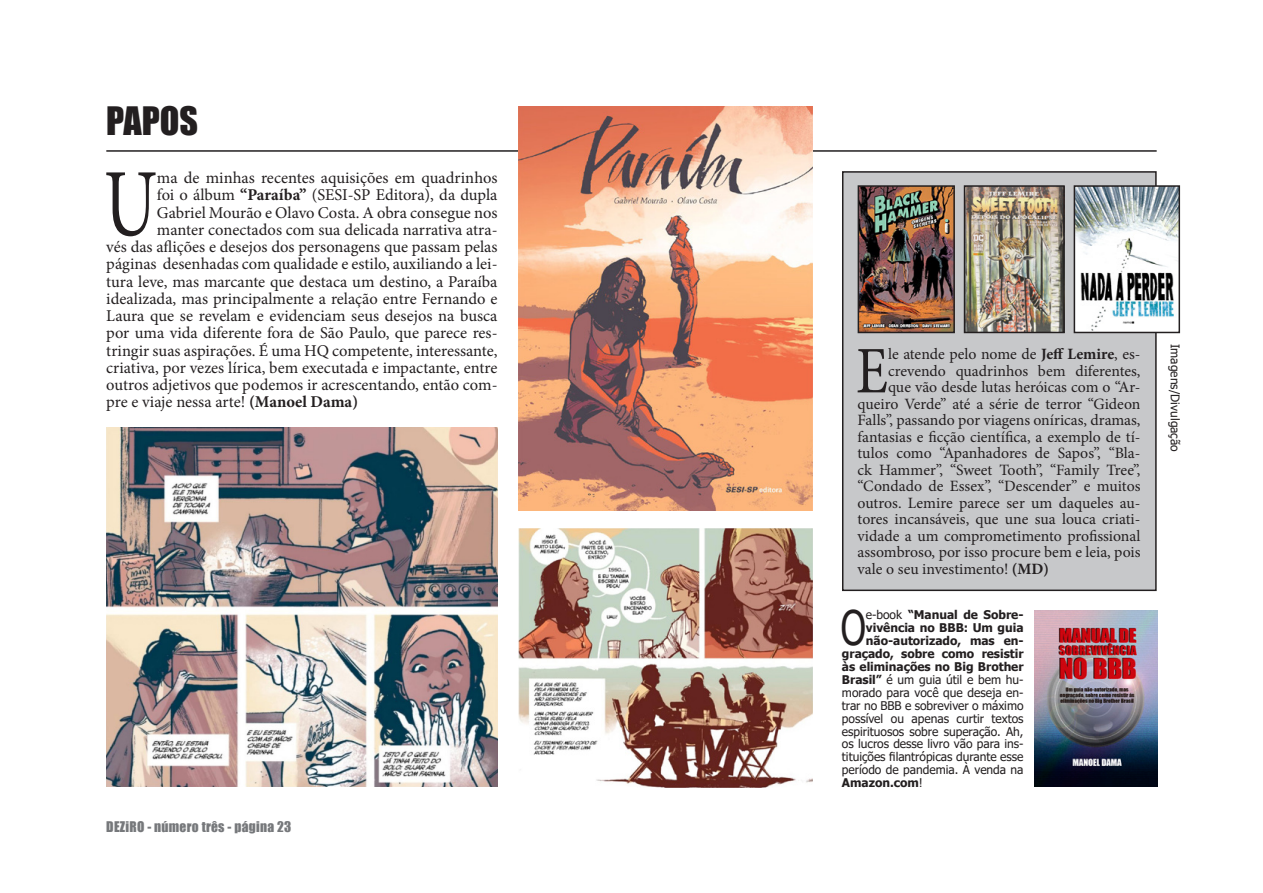
<style>
.page{position:relative;width:1263px;height:893px;background:#fff}
.page>*{position:absolute;margin:0;border:0;box-sizing:border-box;transform-origin:0 0}
.t1{font:96.15px "Minion Pro";color:#231f20;scale:.75 1}
.t2{font:66.45px "Minion Pro";color:#231f20;scale:.85 1}
.t3{font:47.55px "Tahoma";color:#231f20;scale:.75 1}
.t4{font:36px "Impact";color:#231f20}
.t5{font:16.5px "Minion Pro";color:#231f20}
.t6{font:15.75px "Minion Pro";color:#231f20}
.t7{font:13.5px "Impact";letter-spacing:.02em;color:#76787b}
.texto_base{font:12px "Tahoma";letter-spacing:-.005em;color:#231f20}
.t8{font:700 12px "Tahoma";letter-spacing:-.005em;color:#231f20}
.s1{font-weight:700}
.s2{font-weight:400}
</style>
<div class="page">
<div style="left:843px;top:172px;width:313px;height:418px;background:#c7c8ca"></div>
<div style="left:842px;top:171px;width:315px;height:420px;border:2px solid #231f20"></div>
<hr style="left:106px;top:150px;width:1051px;height:2px;background:#231f20">
<img style="left:519px;top:106px;width:293px;height:404px">
<img style="left:519px;top:529px;width:293px;height:259px">
<img style="left:106px;top:427px;width:391px;height:360px">
<img style="left:861px;top:188px;width:91px;height:142px">
<div style="left:858px;top:185px;width:97px;height:148px;border:2px solid #231f20"></div>
<img style="left:1077px;top:188px;width:100px;height:142px">
<div style="left:1074px;top:185px;width:106px;height:148px;border:2px solid #231f20"></div>
<img style="left:967px;top:188px;width:95px;height:142px">
<div style="left:964px;top:185px;width:101px;height:148px;border:2px solid #231f20"></div>
<img style="left:1034px;top:610px;width:123px;height:177px">
<p class="t4" style="left:106px;top:93px;width:93px">PAPOS</p>
<p class="t1" style="left:104px;top:140px;width:72px">U</p>
<p class="t5" style="left:157px;top:167px;width:342px">ma de minhas recentes aquisições em quadrinhos</p>
<p class="t5" style="left:157px;top:184px;width:342px">foi o álbum <span class="s1">“Paraíba”</span> (SESI-SP Editora), da dupla</p>
<p class="t5" style="left:157px;top:201px;width:342px">Gabriel Mourão e Olavo Costa. A obra consegue nos</p>
<p class="t5" style="left:157px;top:219px;width:342px">manter conectados com sua delicada narrativa atra-</p>
<p class="t5" style="left:106px;top:236px;width:393px">vés das aflições e desejos dos personagens que passam pelas</p>
<p class="t5" style="left:106px;top:253px;width:393px">páginas desenhadas com qualidade e estilo, auxiliando a lei-</p>
<p class="t5" style="left:106px;top:270px;width:393px">tura leve, mas marcante que destaca um destino, a Paraíba</p>
<p class="t5" style="left:106px;top:288px;width:393px">idealizada, mas principalmente a relação entre Fernando e</p>
<p class="t5" style="left:106px;top:305px;width:393px">Laura que se revelam e evidenciam seus desejos na busca</p>
<p class="t5" style="left:106px;top:322px;width:393px">por uma vida diferente fora de São Paulo, que parece res-</p>
<p class="t5" style="left:106px;top:339px;width:393px">tringir suas aspirações. É uma HQ competente, interessante,</p>
<p class="t5" style="left:106px;top:357px;width:393px">criativa, por vezes lírica, bem executada e impactante, entre</p>
<p class="t5" style="left:106px;top:374px;width:393px">outros adjetivos que podemos ir acrescentando, então com-</p>
<p class="t5" style="left:106px;top:391px;width:253px">pre e viaje nessa arte! <span class="s1">(Manoel Dama)</span></p>
<p class="t7" style="left:106px;top:817px;width:187px">DEZiRO - número três - página 23</p>
<p class="t2" style="left:856px;top:327px;width:39px">E</p>
<p class="t6" style="left:888px;top:344px;width:254px">le atende pelo nome de <span class="s1">Jeff Lemire</span>, es-</p>
<p class="t6" style="left:888px;top:360px;width:254px">crevendo quadrinhos bem diferentes,</p>
<p class="t6" style="left:888px;top:377px;width:254px">que vão desde lutas heróicas com o “Ar-</p>
<p class="t6" style="left:858px;top:393px;width:284px">queiro Verde” até a série de terror “Gideon</p>
<p class="t6" style="left:858px;top:410px;width:284px">Falls”, passando por viagens oníricas, dramas,</p>
<p class="t6" style="left:858px;top:426px;width:284px">fantasias e ficção científica, a exemplo de tí-</p>
<p class="t6" style="left:858px;top:443px;width:284px">tulos como “Apanhadores de Sapos”, “Bla-</p>
<p class="t6" style="left:858px;top:459px;width:284px">ck Hammer”, “Sweet Tooth”, “Family Tree”,</p>
<p class="t6" style="left:858px;top:476px;width:284px">“Condado de Essex”, “Descender” e muitos</p>
<p class="t6" style="left:858px;top:492px;width:284px">outros. Lemire parece ser um daqueles au-</p>
<p class="t6" style="left:858px;top:509px;width:284px">tores incansáveis, que une sua louca criati-</p>
<p class="t6" style="left:858px;top:525px;width:284px">vidade a um comprometimento profissional</p>
<p class="t6" style="left:858px;top:542px;width:284px">assombroso, por isso procure bem e leia, pois</p>
<p class="t6" style="left:858px;top:558px;width:193px">vale o seu investimento! <span class="s1">(MD)</span></p>
<p class="t3" style="left:841px;top:596px;width:35px">O</p>
<p class="t8" style="left:866px;top:607px;width:159px"><span class="s2">e-book</span> “Manual de Sobre-</p>
<p class="t8" style="left:866px;top:619px;width:159px">vivência no BBB: Um guia</p>
<p class="t8" style="left:866px;top:632px;width:159px">não-autorizado, mas en-</p>
<p class="t8" style="left:842px;top:645px;width:183px">graçado, sobre como resistir</p>
<p class="t8" style="left:842px;top:658px;width:183px">às eliminações no Big Brother</p>
<p class="texto_base" style="left:842px;top:671px;width:183px"><span class="s1">Brasil”</span> é um guia útil e bem hu-</p>
<p class="texto_base" style="left:842px;top:684px;width:183px">morado para você que deseja en-</p>
<p class="texto_base" style="left:842px;top:697px;width:183px">trar no BBB e sobreviver o máximo</p>
<p class="texto_base" style="left:842px;top:710px;width:183px">possível ou apenas curtir textos</p>
<p class="texto_base" style="left:842px;top:723px;width:183px">espirituosos sobre superação. Ah,</p>
<p class="texto_base" style="left:842px;top:736px;width:183px">os lucros desse livro vão para ins-</p>
<p class="texto_base" style="left:842px;top:749px;width:183px">tituições filantrópicas durante esse</p>
<p class="texto_base" style="left:842px;top:762px;width:183px">período de pandemia. À venda na</p>
<p class="t8" style="left:842px;top:774px;width:82px">Amazon.com<span class="s2">!</span></p>
<p class="texto_base" style="left:1183px;top:344px;width:109px;rotate:90deg">Imagens/Divulgação</p>
</div>
